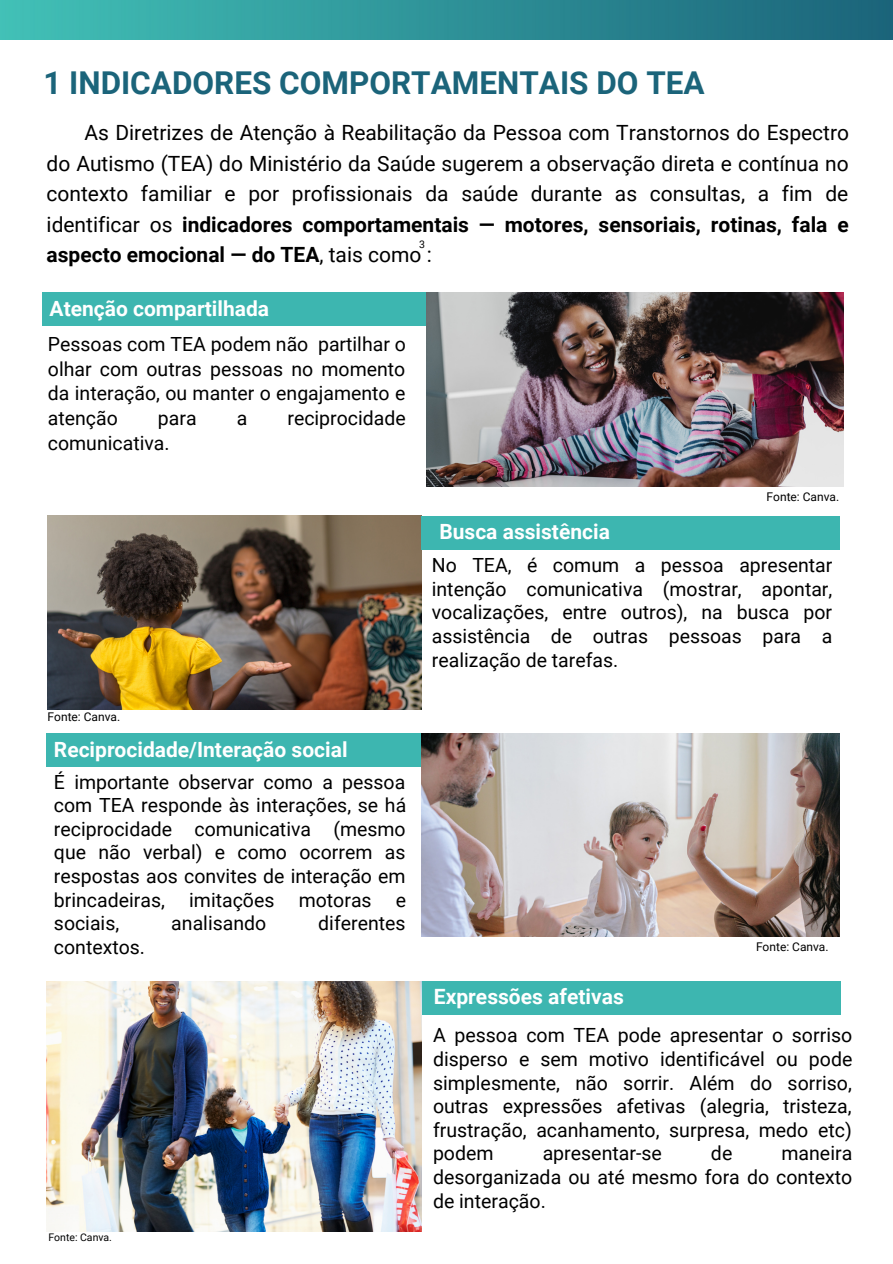
<style>
.page{position:relative;width:893px;height:1264px;background:#fff}
.page>*{position:absolute;margin:0;border:0;box-sizing:border-box;transform-origin:0 0}
.t1{font:700 31.5px "Roboto";color:#1b647a}
.t2{font:21px/30.3px "Roboto";color:#000;text-align:justify}
.t3{font:700 21px "Roboto";color:#fff}
.t4{font:19.5px/23.5px "Roboto";color:#000;text-align:justify}
.t5{font:12px "Roboto";color:#000}
.t6{font:10.5px "Roboto";color:#000}
.s1{font-weight:700}
</style>
<div class="page">
<img style="left:0;top:0;width:892px;height:39px">
<img style="left:47px;top:516px;width:374px;height:193px">
<div style="left:421px;top:516px;width:418px;height:33px;background:#3db6b0"></div>
<div style="left:421px;top:981px;width:419px;height:33px;background:#3db6b0"></div>
<img style="left:46px;top:981px;width:376px;height:250px">
<div style="left:42px;top:292px;width:389px;height:34px;background:#3db6b0"></div>
<img style="left:426px;top:292px;width:417px;height:195px">
<div style="left:47px;top:733px;width:418px;height:33px;background:#3db6b0"></div>
<img style="left:421px;top:734px;width:418px;height:202px">
<h1 class="t1" style="left:43px;top:65px;width:662px">1 INDICADORES COMPORTAMENTAIS DO TEA</h1>
<p class="t2" style="left:47px;top:118px;width:804px;text-indent:38px">As Diretrizes de Atenção à Reabilitação da Pessoa com Transtornos do Espectro do Autismo (TEA) do Ministério da Saúde sugerem a observação direta e contínua no contexto familiar e por profissionais da saúde durante as consultas, a fim de identificar os <span class="s1">indicadores comportamentais — motores, sensoriais, rotinas, fala e aspecto emocional — do TEA</span>, tais como :</p>
<p class="t6" style="left:419px;top:238px;width:7px">3</p>
<p class="t3" style="left:50px;top:296px;width:221px">Atenção compartilhada</p>
<p class="t4" style="left:48px;top:332px;width:359px;line-height:24.8px">Pessoas com TEA podem não partilhar o olhar com outras pessoas no momento da interação, ou manter o engajamento e atenção</p>
<p class="t4" style="left:158px;top:406px;width:40px">para</p>
<p class="t4" style="left:237px;top:406px;width:12px">a</p>
<p class="t4" style="left:287px;top:406px;width:120px">reciprocidade</p>
<p class="t4" style="left:48px;top:431px;width:123px">comunicativa.</p>
<p class="t5" style="left:48px;top:710px;width:74px">Fonte: Canva.</p>
<p class="t3" style="left:54px;top:737px;width:295px">Reciprocidade/Interação social</p>
<p class="t4" style="left:54px;top:770px;width:354px">É importante observar como a pessoa com TEA responde às interações, se há reciprocidade comunicativa (mesmo que não verbal) e como ocorrem as respostas aos convites de interação em brincadeiras, imitações motoras e sociais,</p>
<p class="t4" style="left:171px;top:911px;width:96px">analisando</p>
<p class="t4" style="left:318px;top:911px;width:89px">diferentes</p>
<p class="t4" style="left:54px;top:935px;width:93px">contextos.</p>
<p class="t6" style="left:48px;top:1230px;width:65px">Fonte: Canva.</p>
<p class="t3" style="left:439px;top:519px;width:172px">Busca assistência</p>
<p class="t5" style="left:766px;top:490px;width:74px">Fonte: Canva.</p>
<p class="t4" style="left:432px;top:553px;width:402px">No TEA, é comum a pessoa apresentar intenção comunicativa (mostrar, apontar, vocalizações, entre outros), na busca por assistência de outras pessoas para a realização de tarefas.</p>
<p class="t5" style="left:756px;top:939px;width:74px">Fonte: Canva.</p>
<p class="t3" style="left:434px;top:984px;width:191px">Expressões afetivas</p>
<p class="t4" style="left:433px;top:1023px;width:421px">A pessoa com TEA pode apresentar o sorriso disperso e sem motivo identificável ou pode simplesmente, não sorrir. Além do sorriso, outras expressões afetivas (alegria, tristeza, frustração, acanhamento, surpresa, medo etc) podem</p>
<p class="t4" style="left:542px;top:1141px;width:121px">apresentar-se</p>
<p class="t4" style="left:711px;top:1141px;width:23px">de</p>
<p class="t4" style="left:433px;top:1141px;width:421px;text-indent:348px">maneira desorganizada ou até mesmo fora do contexto de interação.</p>
</div>
